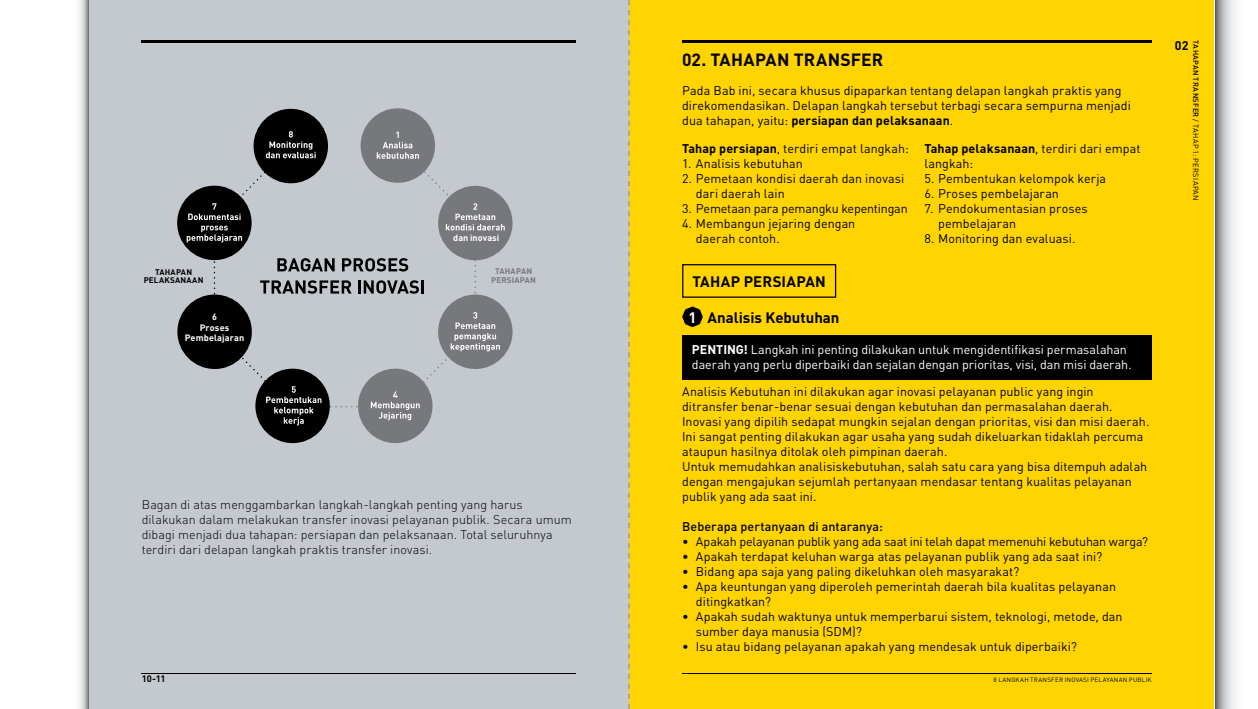
<style>
.page{position:relative;width:1258px;height:709px;background:#fff}
.page>*{position:absolute;margin:0;border:0;box-sizing:border-box;transform-origin:0 0}
.t1{font:700 17.5px "DIN Pro";letter-spacing:.025em;color:#000}
.t2{font:700 15px "DIN Pro";letter-spacing:.005em;color:#000}
.t3{font:700 15px "DIN Pro";letter-spacing:.025em;color:#000}
.t4{font:700 15px "DIN Pro";color:#fff}
.t5{font:12.5px/15px "DIN Pro";letter-spacing:.005em;color:#000}
.t6{font:300 12.5px/15px "DIN Pro";letter-spacing:.005em;color:#000}
.t7{font:12.5px/15px "DIN Pro";letter-spacing:-.005em;color:#fff}
.t8{font:12.5px "DIN Pro";letter-spacing:-.015em;color:#000}
.t9{font:500 12.5px "DIN Pro";letter-spacing:.01em;color:#000}
.t10{font:700 12.5px "DIN Pro";color:#fff}
.t11{font:700 12.5px "DIN Pro";color:#000}
.t12{font:700 9.38px "DIN Pro";color:#000}
.t13{font:700 9.12px/10.4px "DIN Pro";letter-spacing:.01em;color:#fff;text-align:center}
.t14{font:700 9px "DIN Pro";color:#fff}
.t15{font:700 8.12px "DIN Pro";color:#000}
.t16{font:700 8.12px/8.8px "DIN Pro";letter-spacing:.02em;color:#77787b}
.t17{font:7.5px "DIN Pro";color:#000}
.t18{font:6.25px "DIN Pro";letter-spacing:.035em;color:#000}
.s1{font-weight:700}
.s2{font-weight:500}
</style>
<div class="page">
<div style="left:629px;top:0;width:585px;height:709px;background:#ffd400"></div>
<svg style="left:1215px;top:0;width:20px;height:709px;background:#bdbfc0"></svg>
<div style="left:89px;top:0;width:540px;height:709px;background:#c3c9ce"></div>
<svg style="left:79px;top:0;width:10px;height:709px;background:#c3c4c6"></svg>
<div style="left:255px;top:368px;width:75px;height:75px;background:#000;border-radius:50%"></div>
<div style="left:358px;top:368px;width:74px;height:75px;background:#77787b;border-radius:50%"></div>
<div style="left:361px;top:108px;width:74px;height:75px;background:#77787b;border-radius:50%"></div>
<div style="left:438px;top:186px;width:75px;height:74px;background:#77787b;border-radius:50%"></div>
<div style="left:438px;top:294px;width:75px;height:75px;background:#77787b;border-radius:50%"></div>
<div style="left:254px;top:109px;width:74px;height:74px;background:#000;border-radius:50%"></div>
<div style="left:177px;top:294px;width:75px;height:75px;background:#000;border-radius:50%"></div>
<div style="left:682px;top:264px;width:154px;height:34px;border:1px solid #000"></div>
<svg style="left:682px;top:306px;width:21px;height:21px"></svg>
<div style="left:682px;top:335px;width:470px;height:44px;background:#000"></div>
<div style="left:177px;top:186px;width:75px;height:74px;background:#000;border-radius:50%"></div>
<svg style="left:187px;top:131px;width:318px;height:294px"></svg>
<hr style="left:682px;top:672px;width:470px;height:1px;background:#000">
<hr style="left:682px;top:40px;width:470px;height:3px;background:#000">
<hr style="left:142px;top:40px;width:434px;height:3px;background:#000">
<hr style="left:142px;top:672px;width:434px;height:1px;background:#000">
<svg style="left:628px;top:0;width:2px;height:709px"></svg>
<h1 class="t1" style="left:682px;top:48px;width:199px">02. tahapan transfer</h1>
<p class="t5" style="left:682px;top:83px;width:450px">Pada Bab ini, secara khusus dipaparkan tentang delapan langkah praktis yang direkomendasikan. Delapan langkah tersebut terbagi secara sempurna menjadi dua tahapan, yaitu: <span class="s1">persiapan dan pelaksanaan</span>.</p>
<p class="t5" style="left:682px;top:140px;width:228px"><span class="s1">Tahap persiapan</span>, terdiri empat langkah:</p>
<p class="t5" style="left:682px;top:155px;width:122px">1. Analisis kebutuhan</p>
<p class="t5" style="left:696px;top:170px;width:210px;text-indent:-14px">2. Pemetaan kondisi daerah dan inovasi dari daerah lain</p>
<p class="t8" style="left:682px;top:200px;width:227px">3. Pemetaan para pemangku kepentingan</p>
<p class="t5" style="left:696px;top:215px;width:161px;text-indent:-14px">4. Membangun jejaring dengan daerah contoh.</p>
<p class="t3" style="left:692px;top:271px;width:135px">Tahap persiapan</p>
<p class="t5" style="left:924px;top:140px;width:218px"><span class="s1">Tahap pelaksanaan</span>, terdiri dari empat langkah:</p>
<p class="t5" style="left:924px;top:170px;width:183px">5. Pembentukan kelompok kerja</p>
<p class="t5" style="left:924px;top:185px;width:136px">6. Proses pembelajaran</p>
<p class="t5" style="left:938px;top:200px;width:151px;text-indent:-14px">7. Pendokumentasian proses pembelajaran</p>
<p class="t5" style="left:924px;top:230px;width:152px">8. Monitoring dan evaluasi.</p>
<p class="t14" style="left:453px;top:231px;width:48px">dan inovasi</p>
<p class="t15" style="left:155px;top:266px;width:11px">TAHAPAN</p>
<p class="t15" style="left:144px;top:275px;width:7px">PELAK</p>
<p class="t15" style="left:170px;top:275px;width:12px">SANAAN</p>
<p class="t16" style="left:491px;top:266px;width:30px;text-indent:4px">TAHAPAN<br>PERSIAPAN</p>
<p class="t13" style="left:185px;top:311px;width:61px">6<br>Proses<br>Pembelajaran</p>
<p class="t4" style="left:688px;top:307px;width:10px">1</p>
<p class="t10" style="left:692px;top:341px;width:9px">PEN</p>
<p class="t2" style="left:707px;top:307px;width:133px">Analisis Kebutuhan</p>
<p class="t7" style="left:692px;top:342px;width:441px;text-indent:24px"><span class="s1">TING!</span> Langkah ini penting dilakukan untuk mengidentifikasi permasalahan daerah yang perlu diperbaiki dan sejalan dengan prioritas, visi, dan misi daerah.</p>
<p class="t6" style="left:142px;top:497px;width:431px">Bagan di atas menggambarkan langkah-langkah penting yang harus dilakukan dalam melakukan transfer inovasi pelayanan publik. Secara umum dibagi menjadi dua tahapan: persiapan dan pelaksanaan. Total seluruhnya terdiri dari delapan langkah praktis transfer inovasi.</p>
<p class="t12" style="left:142px;top:672px;width:25px">10-11</p>
<p class="t5" style="left:682px;top:383px;width:469px">Analisis Kebutuhan ini dilakukan agar inovasi pelayanan public yang ingin ditransfer benar-benar sesuai dengan kebutuhan dan permasalahan daerah.<br>Inovasi yang dipilih sedapat mungkin sejalan dengan prioritas, visi dan misi daerah.<br>Ini sangat penting dilakukan agar usaha yang sudah dikeluarkan tidaklah percuma ataupun hasilnya ditolak oleh pimpinan daerah.<br>Untuk memudahkan analisiskebutuhan, salah satu cara yang bisa ditempuh adalah dengan mengajukan sejumlah pertanyaan mendasar tentang kualitas pelayanan publik yang ada saat ini.</p>
<p class="t9" style="left:682px;top:518px;width:202px">Beberapa pertanyaan di antaranya:</p>
<p class="t8" style="left:682px;top:533px;width:467px">• Apakah pelayanan publik yang ada saat ini telah dapat memenuhi kebutuhan warga?</p>
<p class="t5" style="left:682px;top:548px;width:422px">• Apakah terdapat keluhan warga atas pelayanan publik yang ada saat ini?</p>
<p class="t5" style="left:682px;top:563px;width:339px">• Bidang apa saja yang paling dikeluhkan oleh masyarakat?</p>
<p class="t5" style="left:696px;top:578px;width:422px;text-indent:-14px">• Apa keuntungan yang diperoleh pemerintah daerah bila kualitas pelayanan ditingkatkan?</p>
<p class="t5" style="left:696px;top:608px;width:428px;text-indent:-14px">• Apakah sudah waktunya untuk memperbarui sistem, teknologi, metode, dan sumber daya manusia (SDM)?</p>
<p class="t5" style="left:682px;top:638px;width:396px">• Isu atau bidang pelayanan apakah yang mendesak untuk diperbaiki?</p>
<p class="t18" style="left:993px;top:676px;width:160px">8 LANGKAH TRANSFER INOVASI PELAYANAN PUBLIK</p>
<p class="t17" style="left:1201px;top:40px;width:161px;rotate:90deg"><span class="s2">tahapan transfer</span> / tahap 1: persiapan</p>
<p class="t11" style="left:1175px;top:37px;width:15px">02</p>
</div>
